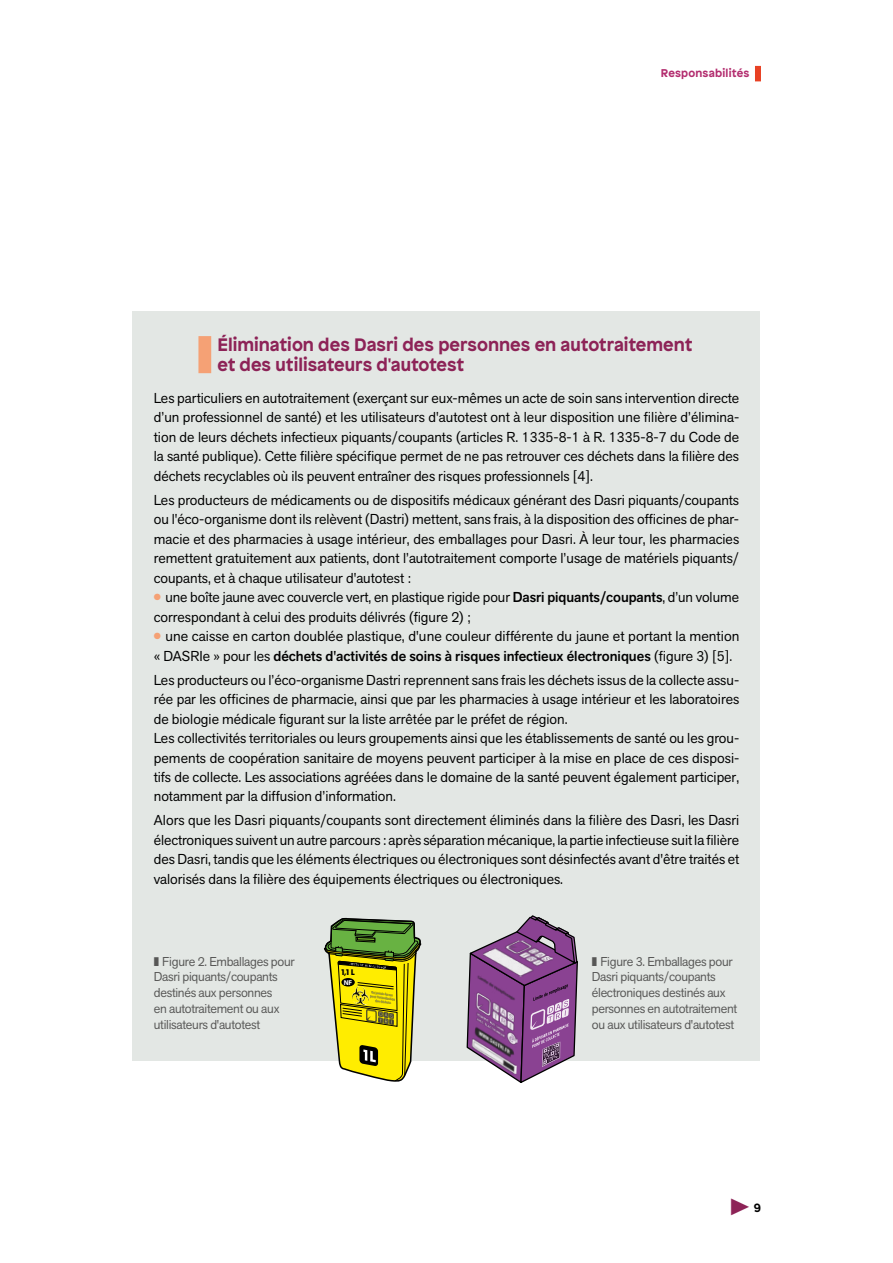
<style>
.page{position:relative;width:893px;height:1263px;background:#fff}
.page>*{position:absolute;margin:0;border:0;box-sizing:border-box;transform-origin:0 0}
.t1{font:700 18px/19.5px "Patron";color:#8d2357}
.t2{font:14.25px/19.5px "Akzid Grtsk Next";color:#000;text-align:justify}
.t3{font:12.75px/15.8px "Akzid Grtsk Next";letter-spacing:-.02em;color:#575756}
.t4{font:700 12px "Patron";color:#000}
.t5{font:700 11.25px "Patron";letter-spacing:.02em;color:#b32d6f}
.t6{font:700 7.65px "Futura";color:#000}
.t7{font:700 7.05px "Myriad Pro";color:#fff}
.s1{color:#f5a175}
.s2{font-weight:500}
.s3{color:#8d2357}
</style>
<div class="page">
<div style="left:755px;top:66px;width:6px;height:15px;background:#e84124"></div>
<hr style="left:0;top:0;width:1px;height:404px;background:#edece7">
<div style="left:133px;top:311px;width:627px;height:750px;background:#e3e7e4"></div>
<div style="left:198px;top:336px;width:13px;height:37px;background:#f5a175"></div>
<svg style="left:466px;top:915px;width:112px;height:168px"></svg>
<svg style="left:324px;top:917px;width:98px;height:165px"></svg>
<p class="t5" style="left:661px;top:64px;width:90px">Responsabilités</p>
<p class="t1" style="left:218px;top:333px;width:476px">Élimination des Dasri des personnes en autotraitement et des utilisateurs d'autotest</p>
<p class="t2" style="left:154px;top:388px;width:587px">Les particuliers en autotraitement (exerçant sur eux-mêmes un acte de soin sans intervention directe d’un professionnel de santé) et les utilisateurs d'autotest ont à leur disposition une filière d’élimina&shy;tion de leurs déchets infectieux piquants/coupants (articles R. 1335-8-1 à R. 1335-8-7 du Code de la santé publique). Cette filière spécifique permet de ne pas retrouver ces déchets dans la filière des déchets recyclables où ils peuvent entraîner des risques professionnels [4].</p>
<p class="t2" style="left:154px;top:490px;width:587px">Les producteurs de médicaments ou de dispositifs médicaux générant des Dasri piquants/coupants ou l'éco-organisme dont ils relèvent (Dastri) mettent, sans frais, à la disposition des officines de phar&shy;macie et des pharmacies à usage intérieur, des emballages pour Dasri. À leur tour, les pharmacies remettent gratuitement aux patients, dont l’autotraitement comporte l’usage de matériels piquants/ coupants, et à chaque utilisateur d'autotest :</p>
<p class="t2" style="left:154px;top:587px;width:587px"><span class="s1">●</span> une boîte jaune avec couvercle vert, en plastique rigide pour <span class="s2">Dasri piquants/coupants</span>, d’un volume correspondant à celui des produits délivrés (figure 2) ;</p>
<p class="t2" style="left:154px;top:626px;width:587px"><span class="s1">●</span> une caisse en carton doublée plastique, d'une couleur différente du jaune et portant la mention « DASRIe » pour les <span class="s2">déchets d'activités de soins à risques infectieux électroniques</span> (figure 3) [5].</p>
<p class="t2" style="left:154px;top:670px;width:587px;text-align:left">Les producteurs ou l’éco-organisme Dastri reprennent sans frais les déchets issus de la collecte assu&shy;rée par les officines de pharmacie, ainsi que par les pharmacies à usage intérieur et les laboratoires de biologie médicale figurant sur la liste arrêtée par le préfet de région.<br>Les collectivités territoriales ou leurs groupements ainsi que les établissements de santé ou les grou&shy;pements de coopération sanitaire de moyens peuvent participer à la mise en place de ces disposi&shy;tifs de collecte. Les associations agréées dans le domaine de la santé peuvent également participer, notamment par la diffusion d’information.</p>
<p class="t2" style="left:154px;top:810px;width:587px">Alors que les Dasri piquants/coupants sont directement éliminés dans la filière des Dasri, les Dasri électroniques suivent un autre parcours : après séparation mécanique, la partie infectieuse suit la filière des Dasri, tandis que les éléments électriques ou électroniques sont désinfectés avant d'être traités et valorisés dans la filière des équipements électriques ou électroniques.</p>
<p class="t3" style="left:154px;top:953px;width:142px">❚ Figure 2. Emballages pour<br>Dasri piquants/coupants destinés aux personnes<br>en autotraitement ou aux utilisateurs d'autotest</p>
<p class="t6" style="left:340px;top:966px;width:16px">1,1 L</p>
<p class="t7" style="left:344px;top:978px;width:10px">NF</p>
<p class="t3" style="left:592px;top:953px;width:147px">❚ Figure 3. Emballages pour<br>Dasri piquants/coupants électroniques destinés aux personnes en autotraitement ou aux utilisateurs d'autotest</p>
<p class="t4" style="left:729px;top:1198px;width:33px"><span class="s3">◆</span> 9</p>
</div>
